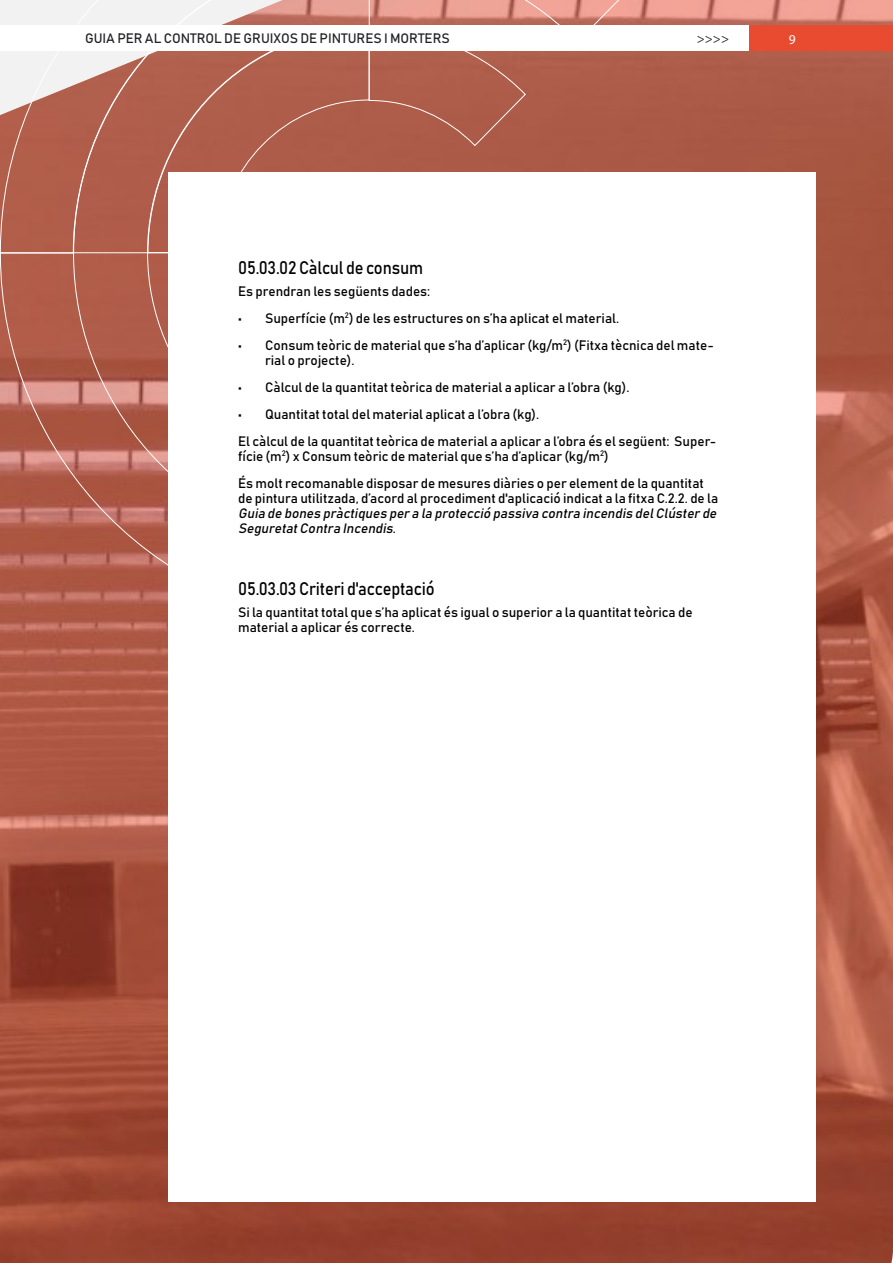
<style>
.page{position:relative;width:893px;height:1263px;background:#fff}
.page>*{position:absolute;margin:0;border:0;box-sizing:border-box;transform-origin:0 0}
.t1{font:18px "Bahnschrift";letter-spacing:-.01em;color:#000;scale:.91 1}
.t2{font:13.5px/15px "Bahnschrift";color:#010202}
.t3{font:13.5px/27px "Bahnschrift";color:#000}
.t4{font:italic 13.5px/15px "Bahnschrift";color:#000}
.t5{font:13.5px "Bahnschrift";color:#222227}
.t6{font:13.5px "Myriad Pro";color:#222227}
.t7{font:13.5px "Myriad Pro";color:#fff}
.s1{color:#010202}
.s2{font-style:normal}
</style>
<div class="page">
<img style="left:0;top:0;width:893px;height:1263px">
<svg style="left:370px;top:0;width:260px;height:147px;background:#b86a59"></svg>
<svg style="left:0;top:253px;width:169px;height:372px;background:#b46352"></svg>
<svg style="left:147px;top:253px;width:22px;height:223px;background:#ba6f60"></svg>
<svg style="left:0;top:0;width:370px;height:253px"></svg>
<div style="left:748px;top:26px;width:145px;height:25px;background:#e94b31"></div>
<div style="left:0;top:26px;width:748px;height:25px;background:#fff"></div>
<div style="left:169px;top:173px;width:647px;height:1029px;background:#fff"></div>
<p class="t5" style="left:85px;top:30px;width:366px">GUIA PER AL CONTROL DE GRUIXOS DE PINTURES I MORTERS</p>
<p class="t6" style="left:697px;top:30px;width:34px">&gt;&gt;&gt;&gt;</p>
<p class="t7" style="left:789px;top:32px;width:8px">9</p>
<h1 class="t1" style="left:238px;top:256px;width:205px">05.03.02 Càlcul de consum</h1>
<p class="t2" style="left:238px;top:283px;width:194px">Es prendran les següents dades:</p>
<p class="t2" style="left:238px;top:310px;width:383px">• Superfície (m<sup>2</sup>) de les estructures on s’ha aplicat el material.</p>
<p class="t2" style="left:265px;top:337px;width:450px;text-indent:-27px">• Consum teòric de material que s’ha d’aplicar (kg/m<sup>2</sup>) (Fitxa tècnica del mate&shy;rial o projecte).</p>
<p class="t2" style="left:238px;top:379px;width:393px">• Càlcul de la quantitat teòrica de material a aplicar a l’obra (kg).</p>
<p class="t2" style="left:238px;top:400px;width:480px;line-height:27px">• Quantitat total del material aplicat a l’obra (kg).<br>El càlcul de la quantitat teòrica de material a aplicar a l’obra és el següent: Super-</p>
<p class="t3" style="left:238px;top:442px;width:467px"><span class="s1">fície (m</span><sup>2</sup><span class="s1">) x Consum teòric de material que s’ha d’aplicar (kg/m</span><sup>2</sup><span class="s1">)<br></span>És molt recomanable disposar de mesures diàries o per element de la quantitat</p>
<p class="t3" style="left:238px;top:484px;width:482px">de pintura utilitzada, d’acord al procediment d'aplicació indicat a la fitxa C.2.2. de la</p>
<p class="t4" style="left:238px;top:505px;width:483px">Guia de bones pràctiques per a la protecció passiva contra incendis delClúster de<br>SeguretatContra Incendis<span class="s2">.</span></p>
<h1 class="t1" style="left:238px;top:577px;width:217px">05.03.03 Criteri d'acceptació</h1>
<p class="t2" style="left:238px;top:604px;width:456px">Si la quantitat total que s’ha aplicat és igual o superior a la quantitat teòrica de material a aplicar és correcte.</p>
</div>
